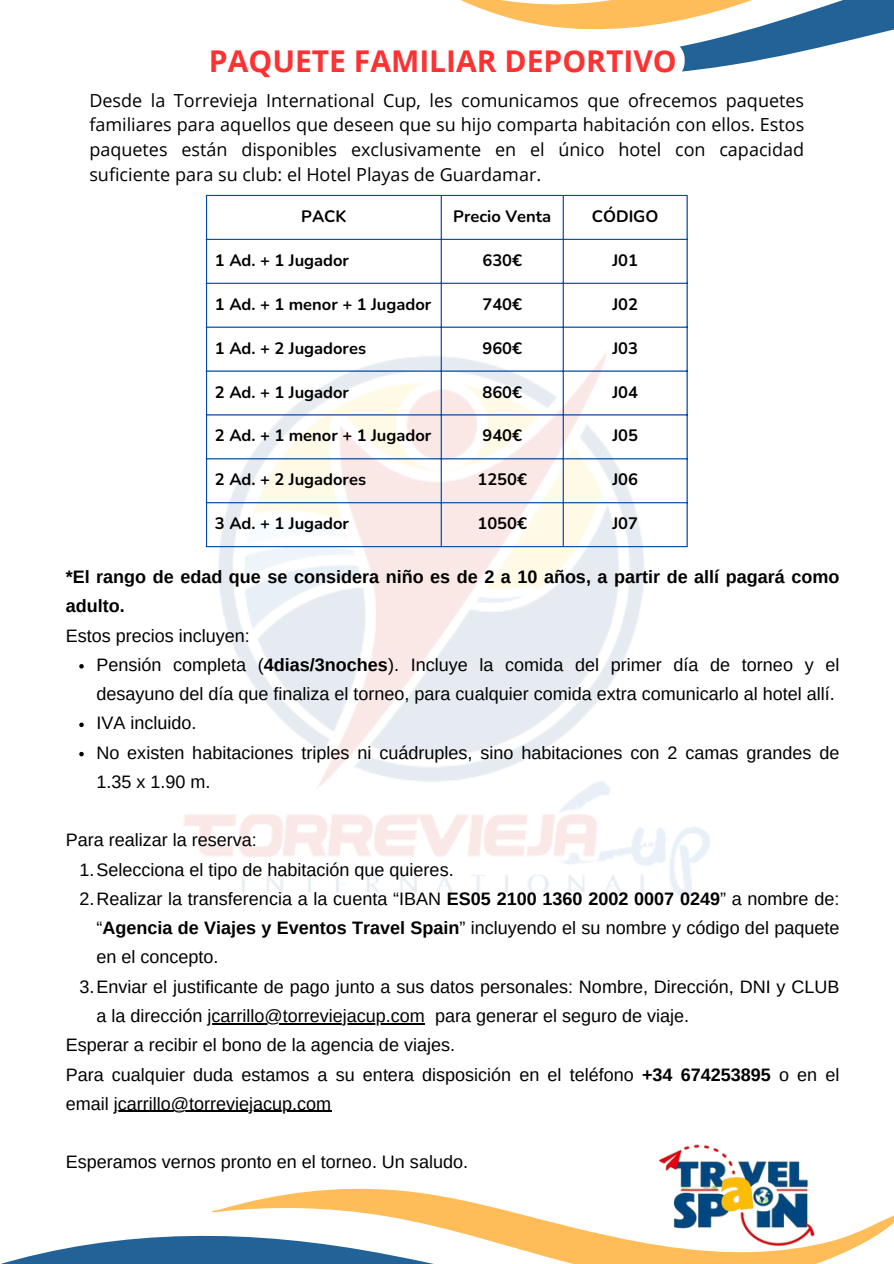
<style>
.page{position:relative;width:894px;height:1264px;background:#fff}
.page>*{position:absolute;margin:0;border:0;box-sizing:border-box;transform-origin:0 0}
.t1{font:700 30px "Open Sans";color:#ff3131}
.t2{font:18px/29.2px "Arimo";color:#000}
.t3{font:18px/24.8px "Open Sans";color:#000;text-align:justify}
.t4{font:700 18px/29.2px "Arimo";color:#000}
.t5{font:700 16.5px "Nunito";color:#000}
.s1{font-weight:700}
</style>
<div class="page">
<img style="left:80px;top:335px;width:630px;height:563px">
<svg style="left:26px;top:1024px;width:399px;height:233px"></svg>
<svg style="left:4px;top:1257px;width:208px;height:6px"></svg>
<svg style="left:212px;top:1026px;width:681px;height:237px"></svg>
<svg style="left:461px;top:0;width:432px;height:72px"></svg>
<img style="left:643px;top:1124px;width:195px;height:139px">
<hr style="left:206px;top:196px;width:1px;height:350px;background:#004aad">
<hr style="left:440px;top:196px;width:1px;height:350px;background:#004aad">
<hr style="left:562px;top:196px;width:1px;height:350px;background:#004aad">
<hr style="left:686px;top:196px;width:1px;height:350px;background:#004aad">
<hr style="left:206px;top:195px;width:481px;height:1px;background:#004aad">
<hr style="left:206px;top:239px;width:481px;height:1px;background:#004aad">
<hr style="left:206px;top:283px;width:481px;height:1px;background:#004aad">
<hr style="left:206px;top:326px;width:481px;height:2px;background:#004aad">
<hr style="left:206px;top:370px;width:481px;height:1px;background:#004aad">
<hr style="left:206px;top:414px;width:481px;height:1px;background:#004aad">
<hr style="left:206px;top:458px;width:481px;height:1px;background:#004aad">
<hr style="left:206px;top:502px;width:481px;height:1px;background:#004aad">
<hr style="left:206px;top:546px;width:481px;height:1px;background:#004aad">
<svg style="left:461px;top:40px;width:223px;height:32px"></svg>
<svg style="left:79px;top:664px;width:5px;height:4px"></svg>
<svg style="left:79px;top:722px;width:5px;height:5px"></svg>
<svg style="left:79px;top:751px;width:5px;height:5px"></svg>
<hr style="left:207px;top:1023px;width:218px;height:1px;background:#000">
<hr style="left:114px;top:1110px;width:217px;height:1px;background:#000">
<p class="t1" style="left:209px;top:40px;width:469px">PAQUETE FAMILIAR DEPORTIVO</p>
<p class="t3" style="left:89px;top:87px;width:716px">Desde la Torrevieja International Cup, les comunicamos que ofrecemos paquetes familiares para aquellos que deseen que su hijo comparta habitación con ellos. Estos paquetes están disponibles exclusivamente en el único hotel con capacidad suficiente para su club: el Hotel Playas de Guardamar.</p>
<h1 class="t5" style="left:301px;top:205px;width:47px">PACK</h1>
<p class="t5" style="left:453px;top:205px;width:99px">Precio Venta</p>
<p class="t5" style="left:591px;top:205px;width:68px">CÓDIGO</p>
<p class="t5" style="left:215px;top:249px;width:136px">1 Ad. + 1 Jugador</p>
<p class="t5" style="left:482px;top:249px;width:41px">630€</p>
<p class="t5" style="left:612px;top:249px;width:27px">J01</p>
<p class="t5" style="left:215px;top:293px;width:218px">1 Ad. + 1 menor + 1 Jugador</p>
<p class="t5" style="left:482px;top:293px;width:41px">740€</p>
<p class="t5" style="left:612px;top:293px;width:27px">J02</p>
<p class="t5" style="left:215px;top:337px;width:153px">1 Ad. + 2 Jugadores</p>
<p class="t5" style="left:482px;top:337px;width:41px">960€</p>
<p class="t5" style="left:612px;top:337px;width:27px">J03</p>
<p class="t5" style="left:215px;top:381px;width:136px">2 Ad. + 1 Jugador</p>
<p class="t5" style="left:482px;top:381px;width:41px">860€</p>
<p class="t5" style="left:612px;top:381px;width:27px">J04</p>
<p class="t5" style="left:215px;top:425px;width:218px">2 Ad. + 1 menor + 1 Jugador</p>
<p class="t5" style="left:482px;top:425px;width:41px">940€</p>
<p class="t5" style="left:612px;top:425px;width:27px">J05</p>
<p class="t5" style="left:215px;top:468px;width:153px">2 Ad. + 2 Jugadores</p>
<p class="t5" style="left:477px;top:468px;width:51px">1250€</p>
<p class="t5" style="left:612px;top:468px;width:27px">J06</p>
<p class="t5" style="left:215px;top:512px;width:136px">3 Ad. + 1 Jugador</p>
<p class="t5" style="left:477px;top:512px;width:51px">1050€</p>
<p class="t5" style="left:612px;top:512px;width:27px">J07</p>
<p class="t4" style="left:66px;top:562px;width:775px">*El rango de edad que se considera niño es de 2 a 10 años, a partir de allí pagará como adulto.</p>
<p class="t2" style="left:66px;top:620px;width:185px">Estos precios incluyen:</p>
<p class="t2" style="left:96px;top:650px;width:744px">Pensión completa (<span class="s1">4dias/3noches</span>). Incluye la comida del primer día de torneo y el desayuno del día que finaliza el torneo, para cualquier comida extra comunicarlo al hotel allí.</p>
<p class="t2" style="left:96px;top:708px;width:101px">IVA incluido.</p>
<p class="t2" style="left:96px;top:737px;width:744px">No existen habitaciones triples ni cuádruples, sino habitaciones con 2 camas grandes de<br>1.35 x 1.90 m.</p>
<p class="t2" style="left:66px;top:825px;width:192px">Para realizar la reserva:</p>
<p class="t2" style="left:79px;top:854px;width:375px">1.Selecciona el tipo de habitación que quieres.</p>
<p class="t2" style="left:96px;top:884px;width:744px;text-align:justify;text-indent:-17px">2.Realizar la transferencia a la cuenta “IBAN <span class="s1">ES05 2100 1360 2002 0007 0249</span>” a nombre de: “<span class="s1">Agencia de Viajes y Eventos Travel Spain</span>” incluyendo el su nombre y código del paquete en el concepto.</p>
<p class="t2" style="left:96px;top:971px;width:744px;text-indent:-17px">3.Enviar el justificante de pago junto a sus datos personales: Nombre, Dirección, DNI y CLUB a la dirección jcarrillo@torreviejacup.com para generar el seguro de viaje.</p>
<p class="t2" style="left:66px;top:1030px;width:390px">Esperar a recibir el bono de la agencia de viajes.</p>
<p class="t2" style="left:66px;top:1059px;width:775px">Para cualquier duda estamos a su entera disposición en el teléfono <span class="s1">+34 674253895</span> o en el email jcarrillo@torreviejacup.com</p>
<p class="t2" style="left:66px;top:1147px;width:403px">Esperamos vernos pronto en el torneo. Un saludo.</p>
</div>
